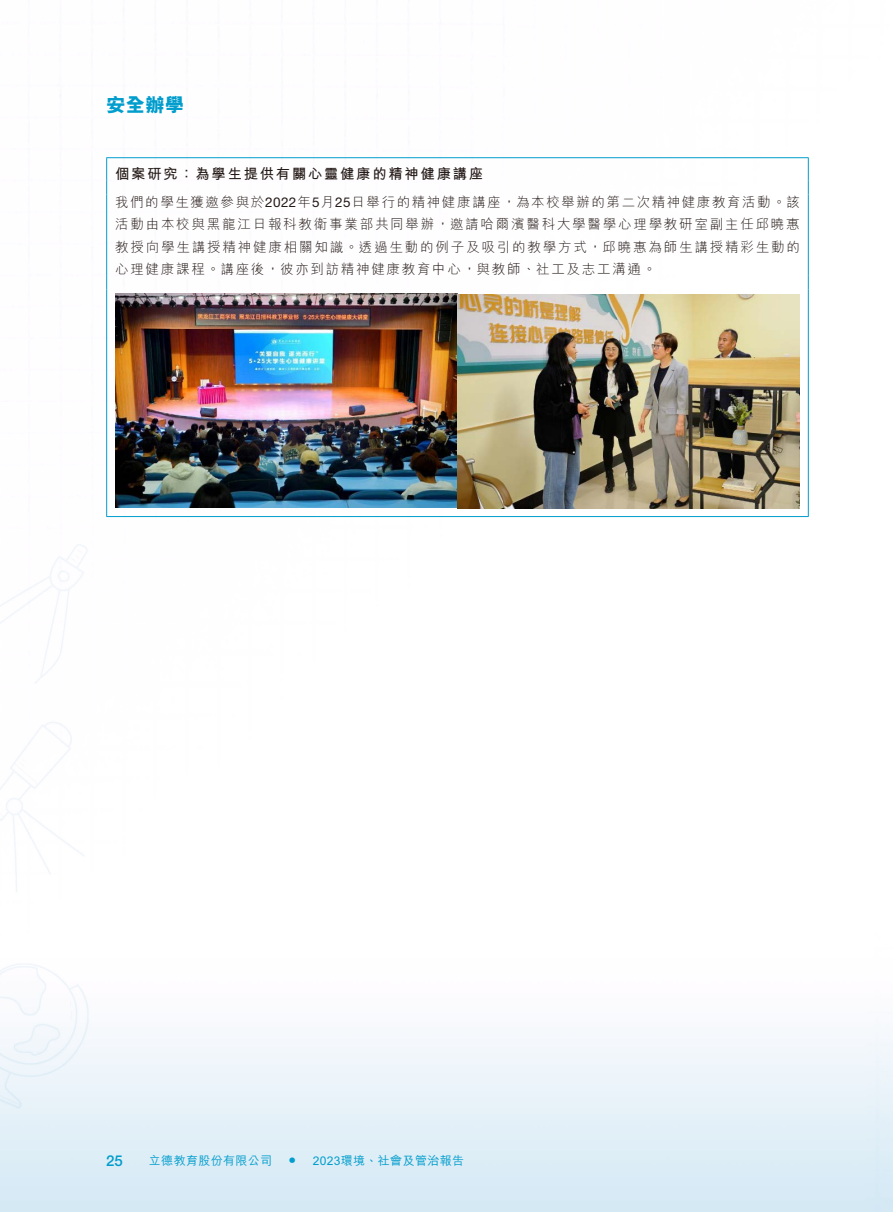
<style>
.page{position:relative;width:893px;height:1212px;background:#fff}
.page>*{position:absolute;margin:0;border:0;box-sizing:border-box;transform-origin:0 0}
.t1{font:800 19.5px "M Hei HK";color:#009dcd}
.t2{font:500 15px "Helvetica Neue LT Std";color:#009dcd}
.t3{font:500 15px "M Hei HK";color:#009dcd}
.t4{font:700 14.25px "M Hei HK";letter-spacing:.13em;color:#231916}
.t5{font:300 13.5px/22.5px "M Hei HK";letter-spacing:.13em;color:#231916;text-align:justify}
.t6{font:500 12px "M Hei HK";letter-spacing:.03em;color:#009dcd}
.s1{font-family:"Helvetica Neue LT Std";font-weight:400}
</style>
<div class="page">
<img style="left:0;top:35px;width:893px;height:1177px">
<hr style="left:106px;top:157px;width:703px;height:1px;background:#009dcd">
<svg style="left:106px;top:158px;width:1px;height:37px"></svg>
<hr style="left:106px;top:195px;width:1px;height:81px;background:#009dcd">
<svg style="left:106px;top:276px;width:1px;height:14px"></svg>
<svg style="left:808px;top:158px;width:1px;height:37px"></svg>
<hr style="left:808px;top:195px;width:1px;height:81px;background:#009dcd">
<svg style="left:808px;top:276px;width:1px;height:14px"></svg>
<hr style="left:106px;top:290px;width:1px;height:226px;background:#009dcd">
<hr style="left:808px;top:290px;width:1px;height:226px;background:#009dcd">
<hr style="left:106px;top:516px;width:703px;height:1px;background:#009dcd">
<img style="left:115px;top:294px;width:685px;height:214px">
<h1 class="t1" style="left:106px;top:95px;width:80px">安全辦學</h1>
<p class="t4" style="left:115px;top:163px;width:369px">個案研究：為學生提供有關心靈健康的精神健康講座</p>
<p class="t5" style="left:115px;top:190px;width:686px">我們的學生獲邀參與於<span class="s1">2022</span>年<span class="s1">5</span>月<span class="s1">25</span>日舉行的精神健康講座，為本校舉辦的第二次精神健康教育活動。該活動由本校與黑龍江日報科教衛事業部共同舉辦，邀請哈爾濱醫科大學醫學心理學教研室副主任邱曉惠教授向學生講授精神健康相關知識。透過生動的例子及吸引的教學方式，邱曉惠為師生講授精彩生動的心理健康課程。講座後，彼亦到訪精神健康教育中心，與教師、社工及志工溝通。</p>
<p class="t2" style="left:106px;top:1151px;width:18px">25</p>
<p class="t6" style="left:149px;top:1151px;width:125px">立德教育股份有限公司</p>
<p class="t3" style="left:285px;top:1149px;width:16px">•</p>
<p class="t6" style="left:313px;top:1151px;width:153px">2023環境、社會及管治報告</p>
</div>
